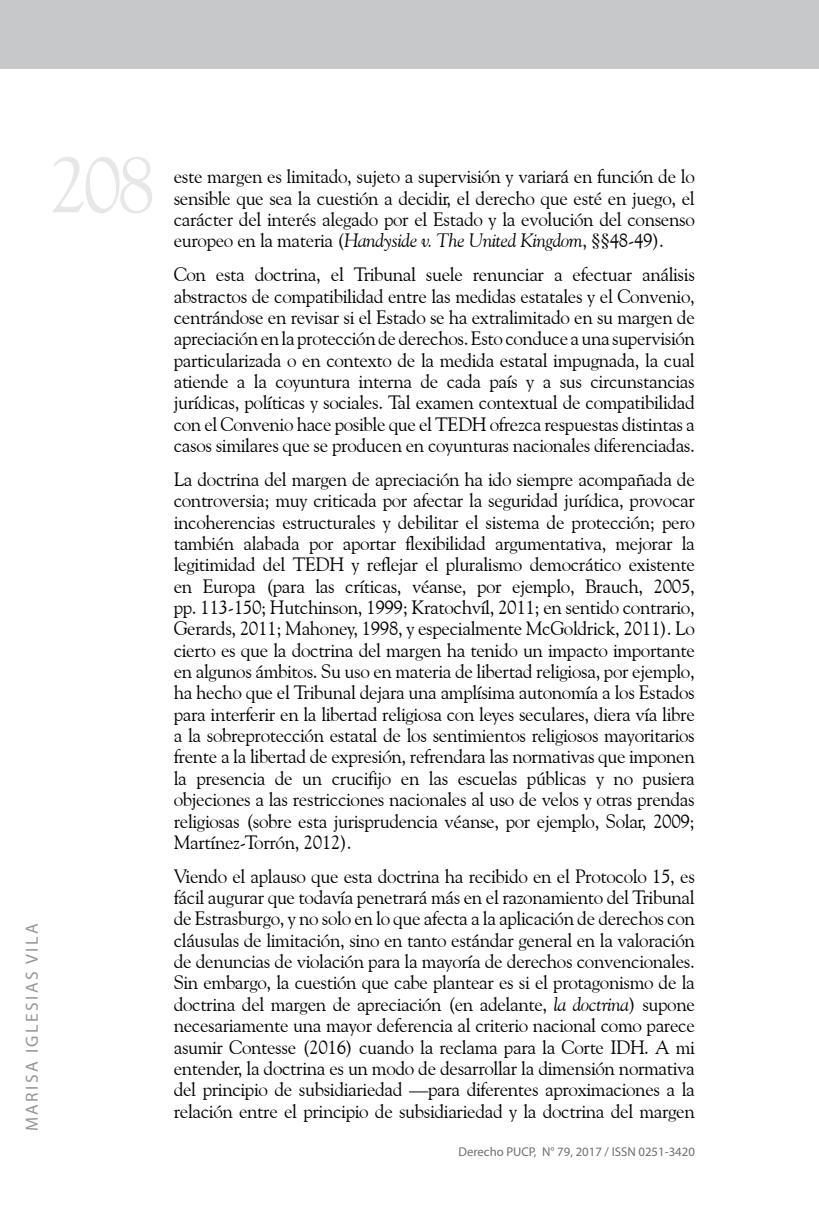
<style>
.page{position:relative;width:819px;height:1206px;background:#fff}
.page>*{position:absolute;margin:0;border:0;box-sizing:border-box;transform-origin:0 0}
.t1{font:78.75px "Goudy Old Style BT";color:#e6e7e8}
.t2{font:19.25px/21.3px "Goudy Old Style BT";letter-spacing:-.02em;color:#000;text-align:justify}
.t3{font:17.5px "Myriad Pro";letter-spacing:.14em;color:#939598}
.t4{font:12.78px "Myriad Pro";color:#6d6e71}
.s1{font-style:italic}
</style>
<div class="page">
<div style="left:0;top:0;width:819px;height:69px;background:#c7c8ca"></div>
<h1 class="t1" style="left:49px;top:136px;width:109px">208</h1>
<p class="t3" style="left:21px;top:1131px;width:209px;rotate:-90deg">MARISA IGLESIAS VILA</p>
<p class="t2" style="left:174px;top:166px;width:522px">este margen es limitado, sujeto a supervisión y variará en función de lo sensible que sea la cuestión a decidir, el derecho que esté en juego, el carácter del interés alegado por el Estado y la evolución del consenso europeo en la materia (<span class="s1">Handyside v. The United Kingdom</span>, §§48-49).</p>
<p class="t2" style="left:174px;top:263px;width:522px">Con esta doctrina, el Tribunal suele renunciar a efectuar análisis abstractos de compatibilidad entre las medidas estatales y el Convenio, centrándose en revisar si el Estado se ha extralimitado en su margen de apreciación en la protección de derechos. Esto conduce a una supervisión particularizada o en contexto de la medida estatal impugnada, la cual atiende a la coyuntura interna de cada país y a sus circunstancias jurídicas, políticas y sociales. Tal examen contextual de compatibilidad con el Convenio hace posible que el TEDH ofrezca respuestas distintas a casos similares que se producen en coyunturas nacionales diferenciadas.</p>
<p class="t2" style="left:174px;top:468px;width:522px">La doctrina del margen de apreciación ha ido siempre acompañada de controversia; muy criticada por afectar la seguridad jurídica, provocar incoherencias estructurales y debilitar el sistema de protección; pero también alabada por aportar flexibilidad argumentativa, mejorar la legitimidad del TEDH y reflejar el pluralismo democrático existente en Europa (para las críticas, véanse, por ejemplo, Brauch, 2005, pp. 113-150; Hutchinson, 1999; Kratochvíl, 2011; en sentido contrario, Gerards, 2011; Mahoney, 1998, y especialmente McGoldrick, 2011). Lo cierto es que la doctrina del margen ha tenido un impacto importante en algunos ámbitos. Su uso en materia de libertad religiosa, por ejemplo, ha hecho que el Tribunal dejara una amplísima autonomía a los Estados para interferir en la libertad religiosa con leyes seculares, diera vía libre a la sobreprotección estatal de los sentimientos religiosos mayoritarios frente a la libertad de expresión, refrendara las normativas que imponen la presencia de un crucifijo en las escuelas públicas y no pusiera objeciones a las restricciones nacionales al uso de velos y otras prendas religiosas (sobre esta jurisprudencia véanse, por ejemplo, Solar, 2009; Martínez-Torrón, 2012).</p>
<p class="t2" style="left:174px;top:865px;width:522px">Viendo el aplauso que esta doctrina ha recibido en el Protocolo 15, es fácil augurar que todavía penetrará más en el razonamiento del Tribunal de Estrasburgo, y no solo en lo que afecta a la aplicación de derechos con cláusulas de limitación, sino en tanto estándar general en la valoración de denuncias de violación para la mayoría de derechos convencionales.<br>Sin embargo, la cuestión que cabe plantear es si el protagonismo de la doctrina del margen de apreciación (en adelante, <span class="s1">la doctrina</span>) supone necesariamente una mayor deferencia al criterio nacional como parece asumir Contesse (2016) cuando la reclama para la Corte IDH. A mi entender, la doctrina es un modo de desarrollar la dimensión normativa del principio de subsidiariedad —para diferentes aproximaciones a la relación entre el principio de subsidiariedad y la doctrina del margen</p>
<p class="t4" style="left:458px;top:1144px;width:238px">Derecho PUCP, N° 79, 2017 / ISSN 0251-3420</p>
</div>
